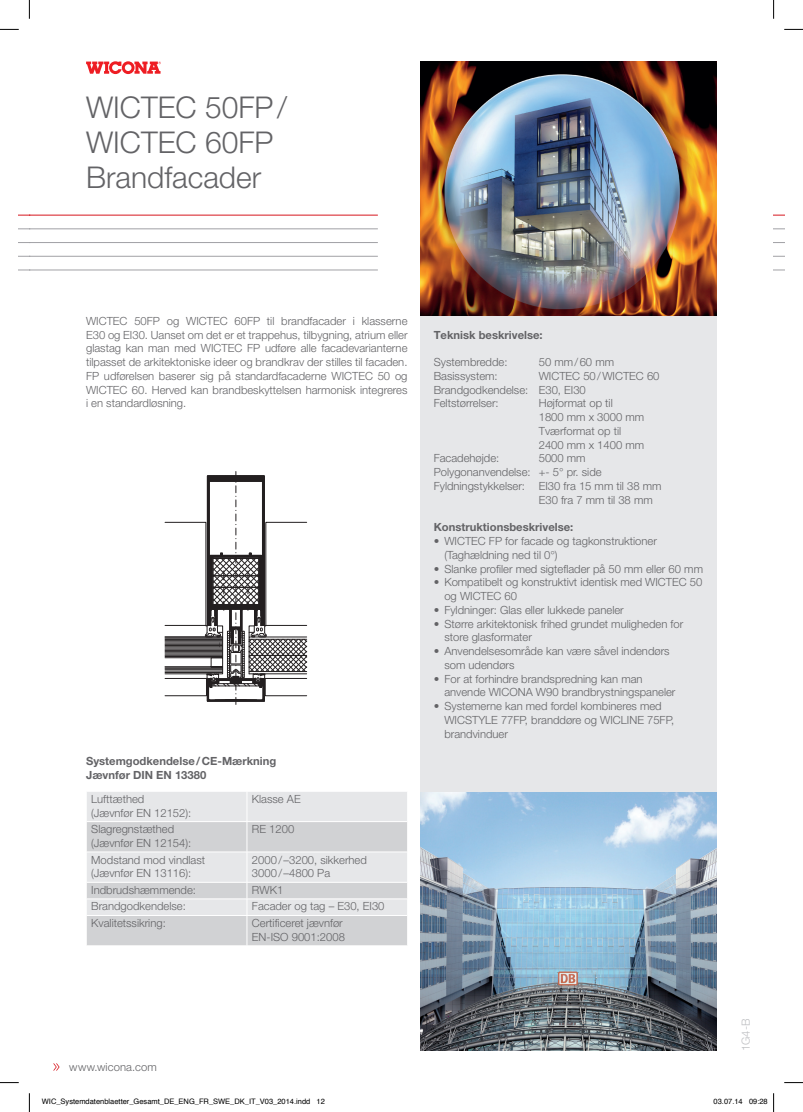
<style>
.page{position:relative;width:803px;height:1112px;background:#fff}
.page>*{position:absolute;margin:0;border:0;box-sizing:border-box;transform-origin:0 0}
.t1{font:300 30px/35px "Helvetica Neue LT Pro";color:#636366}
.t2{font:300 11.25px/13.8px "Helvetica Neue LT Pro";color:#636366}
.t3{font:700 11.25px/13.8px "Helvetica Neue LT Pro";color:#636366}
.t4{font:300 11.25px "Helvetica Neue LT Pro";color:#bebfc2}
.t5{font:7.5px "Helvetica";color:#000}
</style>
<div class="page">
<svg style="left:86px;top:61px;width:75px;height:13px"></svg>
<div style="left:420px;top:316px;width:297px;height:734px;background:#e6e7e9"></div>
<hr style="left:29px;top:215px;width:349px;height:1px;background:#d7171f">
<hr style="left:29px;top:228px;width:349px;height:1px;background:#a1a1a5">
<hr style="left:29px;top:242px;width:349px;height:1px;background:#a1a1a5">
<hr style="left:29px;top:256px;width:349px;height:1px;background:#a1a1a5">
<hr style="left:29px;top:269px;width:349px;height:1px;background:#a1a1a5">
<img style="left:420px;top:61px;width:297px;height:255px">
<svg style="left:165px;top:471px;width:142px;height:233px"></svg>
<img style="left:420px;top:792px;width:297px;height:258px">
<svg style="left:53px;top:1063px;width:7px;height:7px"></svg>
<div style="left:87px;top:792px;width:320px;height:29px;background:#e6e7e9"></div>
<svg style="left:87px;top:822px;width:320px;height:123px;background:#d9dadc"></svg>
<hr style="left:247px;top:791px;width:1px;height:30px;background:#fff">
<hr style="left:247px;top:821px;width:1px;height:30px;background:#fff">
<hr style="left:247px;top:851px;width:1px;height:30px;background:#fff">
<svg style="left:247px;top:882px;width:1px;height:33px"></svg>
<hr style="left:247px;top:915px;width:1px;height:30px;background:#fff">
<hr style="left:86px;top:851px;width:161px;height:1px;background:#fff">
<hr style="left:247px;top:851px;width:160px;height:1px;background:#fff">
<hr style="left:86px;top:881px;width:161px;height:1px;background:#fff">
<hr style="left:247px;top:881px;width:160px;height:1px;background:#fff">
<hr style="left:86px;top:898px;width:161px;height:1px;background:#fff">
<hr style="left:247px;top:898px;width:160px;height:1px;background:#fff">
<hr style="left:86px;top:915px;width:161px;height:1px;background:#fff">
<hr style="left:247px;top:915px;width:160px;height:1px;background:#fff">
<svg style="left:0;top:29px;width:19px;height:1px"></svg>
<svg style="left:784px;top:29px;width:19px;height:1px"></svg>
<svg style="left:0;top:1082px;width:19px;height:1px"></svg>
<svg style="left:784px;top:1082px;width:19px;height:1px"></svg>
<svg style="left:29px;top:0;width:1px;height:19px"></svg>
<svg style="left:29px;top:1093px;width:1px;height:18px"></svg>
<svg style="left:773px;top:0;width:1px;height:19px"></svg>
<svg style="left:773px;top:1093px;width:1px;height:18px"></svg>
<h1 class="t1" style="left:86px;top:89px;width:203px">WICTEC 50FP /<br>WICTEC 60FP<br>Brandfacader</h1>
<p class="t2" style="left:86px;top:313px;width:323px;text-align:justify">WICTEC 50FP og WICTEC 60FP til brandfacader i klasserne E30 og EI30. Uanset om det er et trappehus, tilbygning, atrium eller glastag kan man med WICTEC FP udføre alle facadevarianterne tilpasset de arkitektoniske ideer og brandkrav der stilles til facaden.<br>FP udførelsen baserer sig på standardfacaderne WICTEC 50 og WICTEC 60. Herved kan brandbeskyttelsen harmonisk integreres i en standardløsning.</p>
<p class="t3" style="left:86px;top:753px;width:192px">Systemgodkendelse / CE-Mærkning<br>Jævnfør DIN EN 13380</p>
<p class="t2" style="left:91px;top:791px;width:102px">Lufttæthed<br>(Jævnfør EN 12152):</p>
<p class="t2" style="left:252px;top:791px;width:50px">Klasse AE</p>
<p class="t2" style="left:91px;top:821px;width:102px">Slagregnstæthed (Jævnfør EN 12154):</p>
<p class="t2" style="left:252px;top:821px;width:44px">RE 1200</p>
<p class="t2" style="left:91px;top:852px;width:115px">Modstand mod vindlast (Jævnfør EN 13116):</p>
<p class="t2" style="left:252px;top:852px;width:116px">2000 / –3200, sikkerhed<br>3000 / –4800 Pa</p>
<p class="t2" style="left:91px;top:882px;width:106px">Indbrudshæmmende:</p>
<p class="t2" style="left:252px;top:882px;width:33px">RWK1</p>
<p class="t2" style="left:91px;top:899px;width:96px">Brandgodkendelse:</p>
<p class="t2" style="left:252px;top:899px;width:134px">Facader og tag – E30, EI30</p>
<p class="t2" style="left:91px;top:915px;width:76px">Kvalitetssikring:</p>
<p class="t2" style="left:252px;top:915px;width:94px">Certificeret jævnfør<br>EN-ISO 9001:2008</p>
<p class="t3" style="left:434px;top:327px;width:110px">Teknisk beskrivelse:</p>
<p class="t2" style="left:434px;top:355px;width:75px">Systembredde:</p>
<p class="t2" style="left:539px;top:355px;width:77px">50 mm / 60 mm</p>
<p class="t2" style="left:434px;top:369px;width:65px">Basissystem:</p>
<p class="t2" style="left:434px;top:369px;width:227px;text-indent:105px">WICTEC 50 / WICTEC 60<br>Brandgodkendelse: E30, EI30<br>Feltstørrelser:</p>
<p class="t2" style="left:539px;top:396px;width:107px">Højformat op til<br>1800 mm x 3000 mm<br>Tværformat op til<br>2400 mm x 1400 mm</p>
<p class="t2" style="left:434px;top:451px;width:67px">Facadehøjde:</p>
<p class="t2" style="left:539px;top:451px;width:48px">5000 mm</p>
<p class="t2" style="left:434px;top:465px;width:169px">Polygonanvendelse: +- 5° pr. side</p>
<p class="t2" style="left:434px;top:479px;width:229px">Fyldningstykkelser: EI30 fra 15 mm til 38 mm</p>
<p class="t2" style="left:539px;top:492px;width:115px">E30 fra 7 mm til 38 mm</p>
<p class="t3" style="left:434px;top:520px;width:141px">Konstruktionsbeskrivelse:</p>
<p class="t2" style="left:444px;top:533px;width:214px;text-indent:-11px">• WICTEC FP for facade og tagkonstruktioner (Taghældning ned til 0°)</p>
<p class="t2" style="left:434px;top:561px;width:271px">• Slanke profiler med sigteflader på 50 mm eller 60 mm</p>
<p class="t2" style="left:444px;top:575px;width:259px;text-indent:-11px">• Kompatibelt og konstruktivt identisk med WICTEC 50 og WICTEC 60</p>
<p class="t2" style="left:434px;top:602px;width:192px">• Fyldninger: Glas eller lukkede paneler</p>
<p class="t2" style="left:444px;top:616px;width:240px;text-indent:-11px">• Større arkitektonisk frihed grundet muligheden for store glasformater</p>
<p class="t2" style="left:444px;top:643px;width:227px;text-indent:-11px">• Anvendelsesområde kan være såvel indendørs som udendørs</p>
<p class="t2" style="left:444px;top:671px;width:233px;text-indent:-11px">• For at forhindre brandspredning kan man anvende WICONA W90 brandbrystningspaneler</p>
<p class="t2" style="left:444px;top:698px;width:231px;text-indent:-11px">• Systemerne kan med fordel kombineres med<br>WICSTYLE 77FP, branddøre og WICLINE 75FP, brandvinduer</p>
<p class="t2" style="left:69px;top:1059px;width:89px">www.wicona.com</p>
<p class="t4" style="left:739px;top:1050px;width:33px;rotate:-90deg">1G4-B</p>
<p class="t5" style="left:42px;top:1095px;width:285px">WIC_Systemdatenblaetter_Gesamt_DE_ENG_FR_SWE_DK_IT_V03_2014.indd 12</p>
<p class="t5" style="left:713px;top:1095px;width:56px">03.07.14 09:28</p>
</div>
